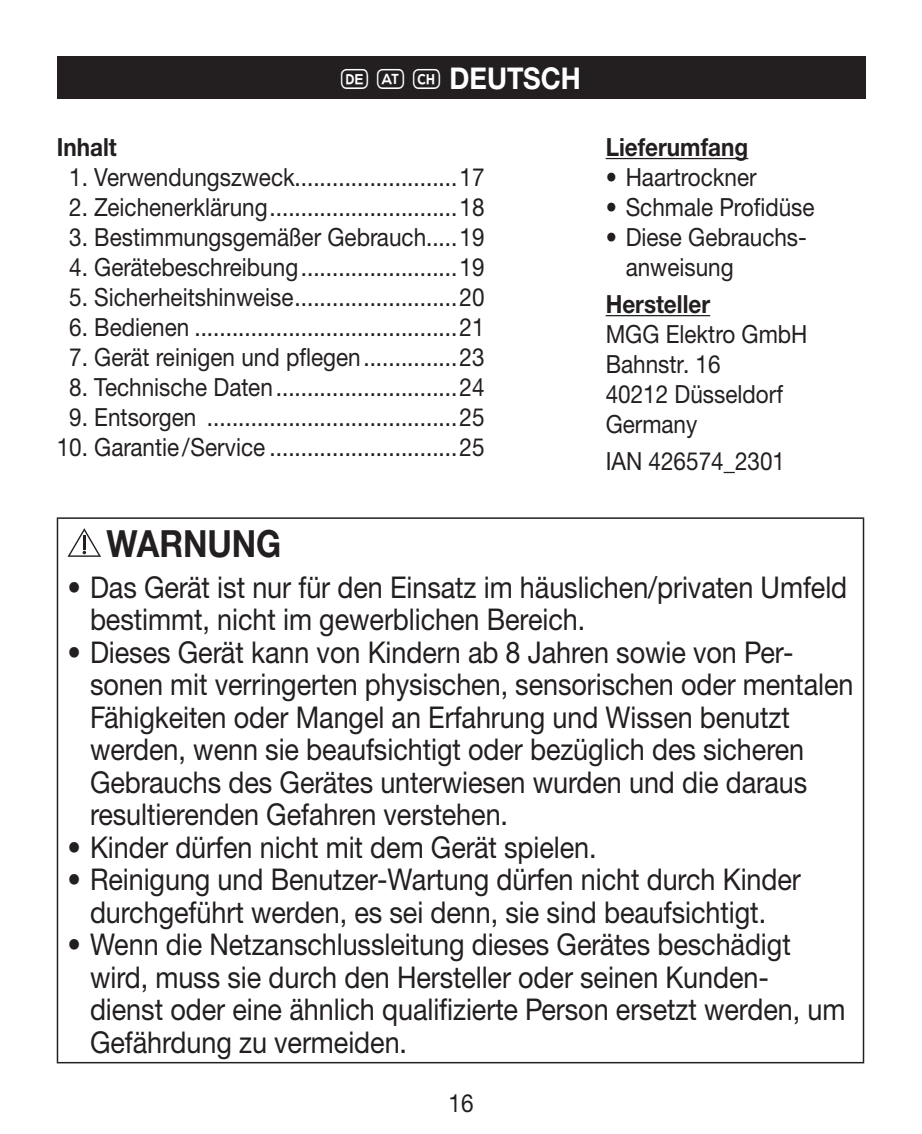
<style>
.page{position:relative;width:922px;height:1134px;background:#fff}
.page>*{position:absolute;margin:0;border:0;box-sizing:border-box;transform-origin:0 0}
.t1{font:700 37.5px "Helvetica Neue LTW1 G";letter-spacing:-.005em;color:#231f20;scale:.88 1}
.t2{font:30px/32.5px "Helvetica Neue LTW1 G";letter-spacing:-.005em;color:#231f20;scale:.9 1}
.t3{font:700 30px "Helvetica Neue LTW1 G";color:#fff;scale:.9 1}
.t4{font:25px/30px "Helvetica Neue LTW1 G";color:#231f20;scale:.9 1}
.t5{font:700 25px "Helvetica Neue LTW1 G";color:#231f20;scale:.9 1}
.s1{font-family:"Laend Beurer 2018";font-weight:400;font-style:italic}
</style>
<div class="page">
<hr style="left:57px;top:517px;width:807px;height:2px;background:#231f20">
<hr style="left:57px;top:519px;width:1px;height:543px;background:#231f20">
<hr style="left:862px;top:519px;width:2px;height:543px;background:#231f20">
<hr style="left:57px;top:1062px;width:807px;height:1px;background:#231f20">
<svg style="left:67px;top:528px;width:34px;height:29px"></svg>
<div style="left:57px;top:57px;width:808px;height:42px;background:#231f20"></div>
<hr style="left:605px;top:158px;width:143px;height:1px;background:#231f20">
<hr style="left:605px;top:315px;width:105px;height:1px;background:#231f20">
<p class="t3" style="left:341px;top:59px;width:267px"><span class="s1">D : C</span> DEUTSCH</p>
<p class="t5" style="left:57px;top:132px;width:68px">Inhalt</p>
<p class="t5" style="left:605px;top:132px;width:160px">Lieferumfang</p>
<p class="t4" style="left:605px;top:162px;width:169px">• Haartrockner</p>
<p class="t4" style="left:605px;top:192px;width:233px">• Schmale Profidüse</p>
<p class="t4" style="left:625px;top:222px;width:203px;text-indent:-20px">• Diese Gebrauchs&shy;anweisung</p>
<p class="t5" style="left:605px;top:289px;width:118px">Hersteller</p>
<p class="t4" style="left:605px;top:319px;width:226px">MGG Elektro GmbH<br>Bahnstr. 16<br>40212 Düsseldorf<br>Germany</p>
<p class="t4" style="left:605px;top:446px;width:201px">IAN 426574_2301</p>
<p class="t4" style="left:69px;top:162px;width:463px">1. Verwendungszweck..........................17</p>
<p class="t4" style="left:69px;top:192px;width:463px">2. Zeichenerklärung..............................18</p>
<p class="t4" style="left:69px;top:222px;width:463px">3. Bestimmungsgemäßer Gebrauch.....19</p>
<p class="t4" style="left:69px;top:252px;width:463px">4. Gerätebeschreibung.........................19</p>
<p class="t4" style="left:69px;top:282px;width:463px">5. Sicherheitshinweise..........................20</p>
<p class="t4" style="left:69px;top:312px;width:463px">6. Bedienen ..........................................21</p>
<p class="t4" style="left:69px;top:342px;width:463px">7. Gerät reinigen und pflegen...............23</p>
<p class="t4" style="left:69px;top:372px;width:463px">8. Technische Daten.............................24</p>
<p class="t4" style="left:69px;top:402px;width:463px">9. Entsorgen ........................................25</p>
<p class="t4" style="left:57px;top:432px;width:476px">10. Garantie/Service ..............................25</p>
<p class="t1" style="left:106px;top:521px;width:200px">WARNUNG</p>
<p class="t2" style="left:90px;top:570px;width:842px;text-indent:-22px">• Das Gerät ist nur für den Einsatz im häuslichen/privaten Umfeld bestimmt, nicht im gewerblichen Bereich.</p>
<p class="t2" style="left:90px;top:635px;width:849px;text-indent:-22px">• Dieses Gerät kann von Kindern ab 8 Jahren sowie von Per&shy;sonen mit verringerten physischen, sensorischen oder mentalen Fähigkeiten oder Mangel an Erfahrung und Wissen benutzt werden, wenn sie beaufsichtigt oder bezüglich des sicheren Gebrauchs des Gerätes unterwiesen wurden und die daraus resultierenden Gefahren verstehen.</p>
<p class="t2" style="left:67px;top:830px;width:589px">• Kinder dürfen nicht mit dem Gerät spielen.</p>
<p class="t2" style="left:67px;top:863px;width:816px;text-align:center">• Reinigung und Benutzer-Wartung dürfen nicht durch Kinder durchgeführt werden, es sei denn, sie sind beaufsichtigt.</p>
<p class="t2" style="left:90px;top:928px;width:840px;text-indent:-22px">• Wenn die Netzanschlussleitung dieses Gerätes beschädigt wird, muss sie durch den Hersteller oder seinen Kunden&shy;dienst oder eine ähnlich qualifizierte Person ersetzt werden, um Gefährdung zu vermeiden.</p>
<p class="t4" style="left:448px;top:1088px;width:29px">16</p>
</div>
